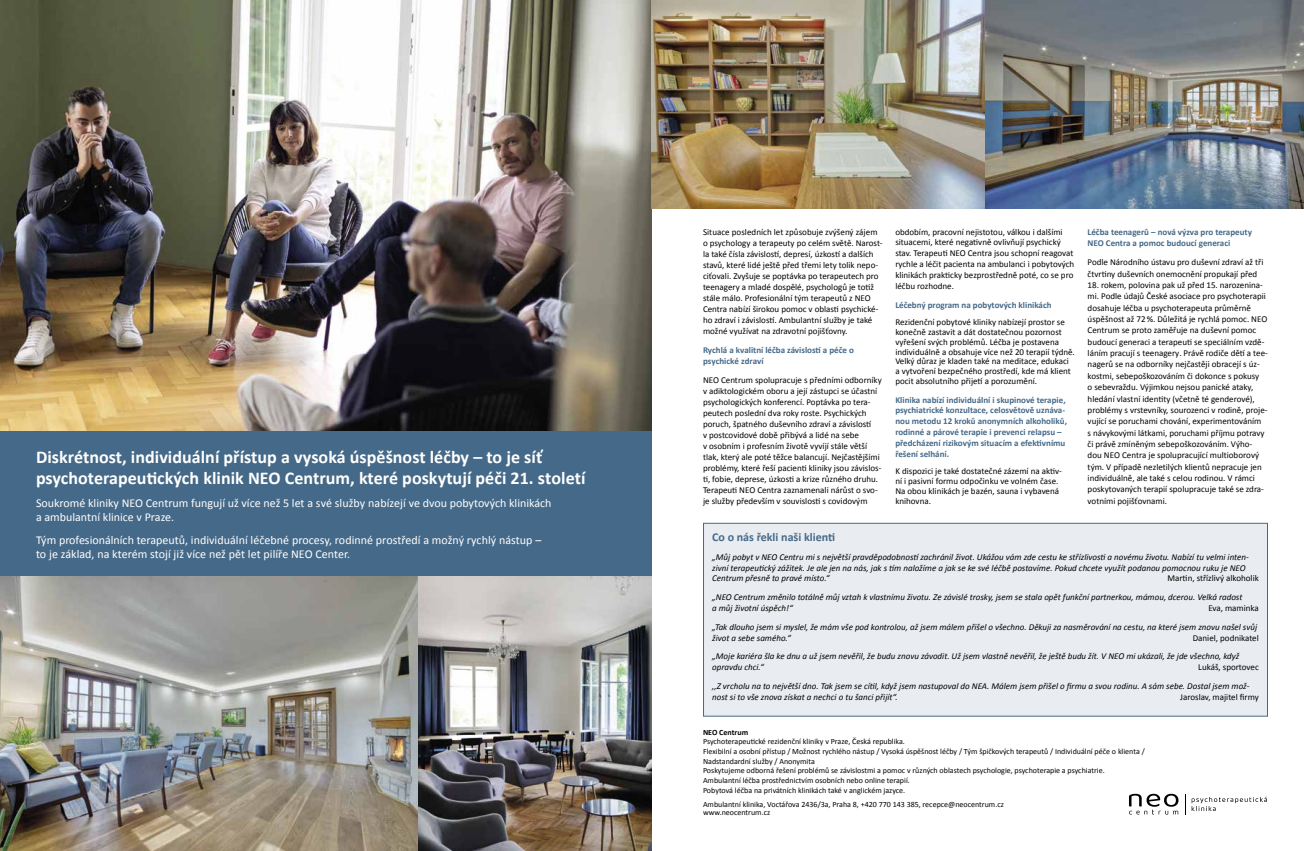
<style>
.page{position:relative;width:1304px;height:851px;background:#fff}
.page>*{position:absolute;margin:0;border:0;box-sizing:border-box;transform-origin:0 0}
.t1{font:700 18px/21.6px "Calibri";letter-spacing:.005em;color:#fff}
.t2{font:12px/14.4px "Calibri";color:#fff}
.t3{font:700 12px "Calibri";color:#456988}
.t4{font:9px/11px "Calibri";color:#000}
.t5{font:italic 9px/10.8px "Calibri";color:#000}
.t6{font:700 9px/10.8px "Calibri";color:#456988}
.t7{font:8px/9.6px "Calibri";color:#000}
.t8{font:700 8px "Calibri";color:#000}
</style>
<div class="page">
<div style="left:0;top:428px;width:652px;height:149px;background:#456988"></div>
<img style="left:0;top:0;width:652px;height:430px">
<img style="left:652px;top:0;width:333px;height:208px">
<img style="left:0;top:577px;width:652px;height:273px">
<img style="left:985px;top:0;width:319px;height:208px">
<div style="left:703px;top:523px;width:564px;height:193px;background:#e9ecf1"></div>
<div style="left:703px;top:523px;width:565px;height:193px;border:1px solid #456988"></div>
<svg style="left:1192px;top:796px;width:75px;height:14px"></svg>
<svg style="left:1129px;top:793px;width:49px;height:21px"></svg>
<svg style="left:1185px;top:794px;width:1px;height:20px"></svg>
<p class="t6" style="left:1088px;top:225px;width:166px;line-height:11.3px">Léčba teenagerů – nová výzva pro terapeuty<br>NEO Centra a pomoc budoucí generaci</p>
<p class="t4" style="left:1088px;top:256px;width:177px;line-height:11.3px">Podle Národního ústavu pro duševní zdraví až tři čtvrtiny duševních onemocnění propukají před</p>
<p class="t4" style="left:1088px;top:279px;width:182px;line-height:11.3px">18. rokem, polovina pak už před 15. narozenina&shy;mi. Podle údajů České asociace pro psychoterapii dosahuje léčba u psychoterapeuta průměrně úspěšnost až 72%. Důležitá je rychlá pomoc. NEO Centrum se proto zaměřuje na duševní pomoc budoucí generaci a terapeuti se speciálním vzdě&shy;láním pracují s teenagery. Právě rodiče dětí a tee&shy;nagerů se na odborníky nejčastěji obracejí s úz&shy;kostmi, sebepoškozováním či dokonce s pokusy<br>o sebevraždu. Výjimkou nejsou panické ataky, hledání vlastní identity (včetně té genderové), problémy s vrstevníky, sourozenci v rodině, proje&shy;vující se poruchami chování, experimentováním<br>s návykovými látkami, poruchami příjmu potravy či právě zmíněným sebepoškozováním. Výho&shy;dou NEO Centra je spolupracující multioborový tým. V případě nezletilých klientů nepracuje jen individuálně, ale také s celou rodinou. V rámci poskytovaných terapií spolupracuje také se zdra&shy;votními pojišťovnami.</p>
<p class="t4" style="left:703px;top:226px;width:181px">Situace posledních let způsobuje zvýšený zájem o psychology a terapeuty po celém světě. Narost&shy;la také čísla závislostí, depresí, úzkostí a dalších stavů, které lidé ještě před třemi lety tolik nepo&shy;ciťovali. Zvyšuje se poptávka po terapeutech pro teenagery a mladé dospělé, psychologů je totiž stále málo. Profesionální tým terapeutů z NEO Centra nabízí širokou pomoc v oblasti psychické&shy;ho zdraví i závislostí. Ambulantní služby je také možné využívat na zdravotní pojišťovny.</p>
<p class="t6" style="left:703px;top:343px;width:152px">Rychlá a kvalitní léčba závislostí a péče o psychické zdraví</p>
<p class="t4" style="left:703px;top:373px;width:180px">NEO Centrum spolupracuje s předními odborníky v adiktologickém oboru a její zástupci se účastní psychologických konferencí. Poptávka po tera&shy;peutech poslední dva roky roste. Psychických poruch, špatného duševního zdraví a závislostí<br>v postcovidové době přibývá a lidé na sebe<br>v osobním i profesním životě vyvíjí stále větší tlak, který ale poté těžce balancují. Nejčastějšími problémy, které řeší pacienti kliniky jsou závislos&shy;ti, fobie, deprese, úzkosti a krize různého druhu.<br>Terapeuti NEO Centra zaznamenali nárůst o svo&shy;je služby především v souvislosti s covidovým</p>
<p class="t4" style="left:895px;top:226px;width:181px">obdobím, pracovní nejistotou, válkou i dalšími situacemi, které negativně ovlivňují psychický stav. Terapeuti NEO Centra jsou schopní reagovat rychle a léčit pacienta na ambulanci i pobytových klinikách prakticky bezprostředně poté, co se pro léčbu rozhodne.</p>
<p class="t6" style="left:895px;top:299px;width:158px">Léčebný program na pobytových klinikách</p>
<p class="t4" style="left:895px;top:317px;width:181px;line-height:9.7px">Rezidenční pobytové kliniky nabízejí prostor se konečně zastavit a dát dostatečnou pozornost vyřešení svých problémů. Léčba je postavena individuálně a obsahuje více než 20 terapií týdně.<br>Velký důraz je kladen také na meditace, edukaci a vytvoření bezpečného prostředí, kde má klient pocit absolutního přijetí a porozumění.</p>
<p class="t6" style="left:895px;top:393px;width:173px">Klinika nabízí individuální i skupinové terapie, psychiatrické konzultace, celosvětově uznáva&shy;nou metodu 12 kroků anonymních alkoholiků, rodinné a párové terapie i prevenci relapsu – předcházení rizikovým situacím a efektivnímu řešení selhání.</p>
<p class="t4" style="left:895px;top:466px;width:168px;line-height:9.7px">K dispozici je také dostatečné zázemí na aktiv&shy;ní i pasivní formu odpočinku ve volném čase.<br>Na obou klinikách je bazén, sauna i vybavená knihovna.</p>
<h1 class="t1" style="left:36px;top:445px;width:551px">Diskrétnost, individuální přístup a vysoká úspěšnost léčby – to je síť psychoterapeutických klinik NEO Centrum, které poskytují péči 21. století</h1>
<h2 class="t2" style="left:36px;top:495px;width:517px">Soukromé kliniky NEO Centrum fungují už více než 5 let a své služby nabízejí ve dvou pobytových klinikách a ambulantní klinice v Praze.</h2>
<h2 class="t2" style="left:36px;top:531px;width:507px">Tým profesionálních terapeutů, individuální léčebné procesy, rodinné prostředí a možný rychlý nástup – to je základ, na kterém stojí již více než pět let pilíře NEO Center.</h2>
<h2 class="t3" style="left:712px;top:529px;width:124px">Co o nás řekli naši klienti</h2>
<p class="t5" style="left:712px;top:551px;width:538px">„Můj pobyt v NEO Centru mi s největší pravděpodobností zachránil život. Ukážou vám zde cestu ke střízlivosti a novému životu. Nabízí tu velmi inten&shy;zivní terapeutický zážitek. Je ale jen na nás, jak s tím naložíme a jak se ke své léčbě postavíme. Pokud chcete využít podanou pomocnou ruku je NEO<br>Centrum přesně to pravé místo.“</p>
<p class="t4" style="left:1167px;top:572px;width:93px">Martin, střízlivý alkoholik</p>
<p class="t5" style="left:712px;top:591px;width:532px">„NEO Centrum změnilo totálně můj vztah k vlastnímu životu. Ze závislé trosky, jsem se stala opět funkční partnerkou, mámou, dcerou. Velká radost a můj životní úspěch!“</p>
<p class="t4" style="left:1208px;top:602px;width:52px">Eva, maminka</p>
<p class="t5" style="left:712px;top:621px;width:546px">„Tak dlouho jsem si myslel, že mám vše pod kontrolou, až jsem málem přišel o všechno. Děkuji za nasměrování na cestu, na které jsem znovu našel svůj život a sebe samého.“</p>
<p class="t4" style="left:1193px;top:631px;width:68px">Daniel, podnikatel</p>
<p class="t5" style="left:712px;top:650px;width:529px">„Moje kariéra šla ke dnu a už jsem nevěřil, že budu znovu závodit. Už jsem vlastně nevěřil, že ještě budu žít. V NEO mi ukázali, že jde všechno, když opravdu chci.“</p>
<p class="t4" style="left:1198px;top:661px;width:62px">Lukáš, sportovec</p>
<p class="t5" style="left:712px;top:680px;width:539px">,,Z vrcholu na to největší dno. Tak jsem se cítil, když jsem nastupoval do NEA. Málem jsem přišel o firmu a svou rodinu. A sám sebe. Dostal jsem mož&shy;nost si to vše znova získat a nechci o tu šanci přijít“.</p>
<p class="t4" style="left:1180px;top:690px;width:80px">Jaroslav, majitel firmy</p>
<p class="t8" style="left:703px;top:727px;width:47px">NEO Centrum</p>
<p class="t7" style="left:703px;top:736px;width:443px">Psychoterapeutické rezidenční kliniky v Praze, Česká republika.<br>Flexibilní a osobní přístup / Možnost rychlého nástup / Vysoká úspěšnost léčby / Tým špičkových terapeutů / Individuální péče o klienta / Nadstandardní služby / Anonymita<br>Poskytujeme odborná řešení problémů se závislostmi a pomoc v různých oblastech psychologie, psychoterapie a psychiatrie.<br>Ambulantní léčba prostřednictvím osobních nebo online terapií.<br>Pobytová léčba na privátních klinikách také v anglickém jazyce.</p>
<p class="t7" style="left:703px;top:799px;width:302px;line-height:8.6px">Ambulantní klinika, Voctářova 2436/3a, Praha 8, +420 770 143 385, recepce@neocentrum.cz www.neocentrum.cz</p>
</div>
